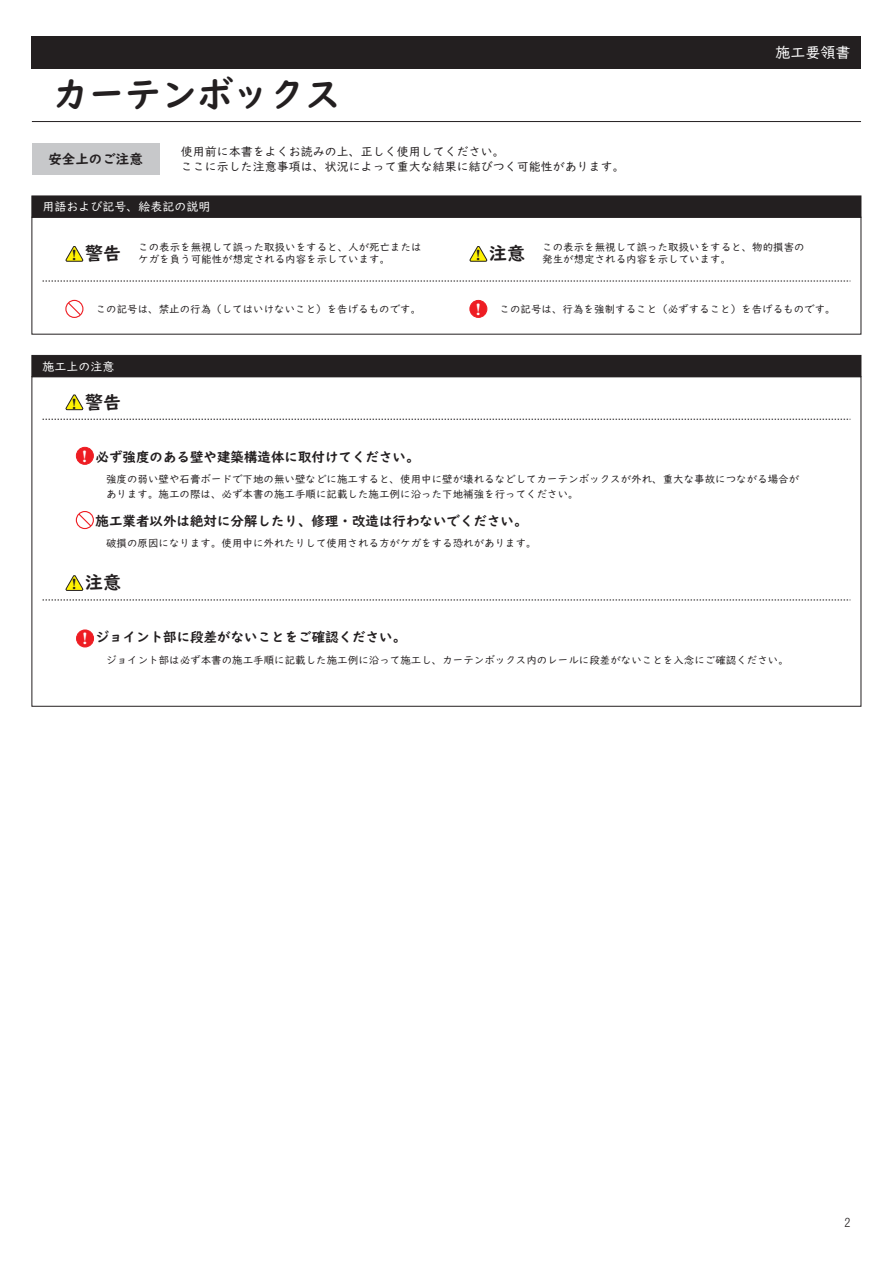
<style>
.page{position:relative;width:893px;height:1263px;background:#fff}
.page>*{position:absolute;margin:0;border:0;box-sizing:border-box;transform-origin:0 0}
.t1{font:36px "UD Digi Kyokasho NP B";color:#231f20}
.t2{font:18px "UD Digi Kyokasho NP B";color:#231f20}
.t3{font:15px "UD Digi Kyokasho NP R";color:#fff}
.t4{font:800 15px "Koz Min Pro";color:#fff}
.t5{font:13.5px "UD Digi Kyokasho NP B";color:#231f20}
.t6{font:12px/15px "UD Digi Kyokasho NP R";color:#231f20}
.t7{font:12px "UD Digi Kyokasho NP R";color:#fff}
.t8{font:12px "HG Gothic M";color:#231f20}
.t9{font:10.5px/12px "UD Digi Kyokasho NP R";color:#231f20}
.s1{font-family:"Koz Min Pro";font-weight:800;font-size:13.5px}
</style>
<div class="page">
<div style="left:32px;top:36px;width:829px;height:32px;background:#231f20"></div>
<svg style="left:66px;top:394px;width:18px;height:16px"></svg>
<svg style="left:66px;top:575px;width:18px;height:16px"></svg>
<div style="left:76px;top:511px;width:18px;height:18px;border:1px solid #ee1d23;border-radius:50%"></div>
<svg style="left:77px;top:512px;width:15px;height:16px"></svg>
<div style="left:76px;top:447px;width:17px;height:17px;background:#ee1d23;border-radius:50%"></div>
<div style="left:76px;top:447px;width:18px;height:18px;border:1px solid #ee1d23;border-radius:50%"></div>
<div style="left:77px;top:630px;width:17px;height:17px;background:#ee1d23;border-radius:50%"></div>
<div style="left:76px;top:630px;width:18px;height:17px;border:1px solid #ee1d23;border-radius:50%"></div>
<hr style="left:32px;top:121px;width:829px;height:1px;background:#231f20">
<div style="left:32px;top:355px;width:829px;height:22px;background:#231f20"></div>
<svg style="left:43px;top:419px;width:807px;height:1px"></svg>
<svg style="left:43px;top:600px;width:807px;height:1px"></svg>
<div style="left:32px;top:143px;width:127px;height:32px;background:#c7c8ca"></div>
<svg style="left:66px;top:246px;width:18px;height:16px"></svg>
<svg style="left:470px;top:246px;width:18px;height:16px"></svg>
<div style="left:65px;top:300px;width:18px;height:18px;border:1px solid #ee1d23;border-radius:50%"></div>
<svg style="left:67px;top:301px;width:15px;height:15px"></svg>
<div style="left:470px;top:300px;width:17px;height:17px;background:#ee1d23;border-radius:50%"></div>
<div style="left:469px;top:300px;width:18px;height:18px;border:1px solid #ee1d23;border-radius:50%"></div>
<div style="left:32px;top:196px;width:829px;height:22px;background:#231f20"></div>
<div style="left:32px;top:217px;width:829px;height:118px;border:1px solid #231f20"></div>
<svg style="left:43px;top:281px;width:807px;height:1px"></svg>
<h1 class="t1" style="left:53px;top:73px;width:290px">カーテンボックス</h1>
<p class="t5" style="left:48px;top:151px;width:96px">安全上のご注意</p>
<p class="t6" style="left:181px;top:145px;width:445px">使用前に本書をよくお読みの上、正しく使用してください。<br>ここに示した注意事項は、状況によって重大な結果に結びつく可能性があります。</p>
<h3 class="t3" style="left:775px;top:44px;width:76px">施工要領書</h3>
<p class="t7" style="left:43px;top:200px;width:169px">用語および記号、絵表記の説明</p>
<p class="t9" style="left:138px;top:241px;width:285px">この表示を無視して誤った取扱いをすると、人が死亡またはケガを負う可能性が想定される内容を示しています。</p>
<p class="t9" style="left:542px;top:241px;width:264px">この表示を無視して誤った取扱いをすると、物的損害の発生が想定される内容を示しています。</p>
<h2 class="t2" style="left:68px;top:242px;width:55px"><span class="s1">！</span>警告</h2>
<h2 class="t2" style="left:472px;top:242px;width:55px"><span class="s1">！</span>注意</h2>
<h3 class="t4" style="left:471px;top:298px;width:17px">！</h3>
<p class="t9" style="left:96px;top:303px;width:327px">この記号は、禁止の行為（してはいけないこと）を告げるものです。</p>
<p class="t9" style="left:500px;top:303px;width:337px">この記号は、行為を強制すること（必ずすること）を告げるものです。</p>
<p class="t7" style="left:43px;top:359px;width:74px">施工上の注意</p>
<h2 class="t2" style="left:67px;top:391px;width:55px"><span class="s1">！</span>警告</h2>
<h3 class="t4" style="left:77px;top:445px;width:17px">！</h3>
<p class="t5" style="left:95px;top:449px;width:326px">必ず強度のある壁や建築構造体に取付けてください。</p>
<p class="t9" style="left:106px;top:472px;width:695px;line-height:15px">強度の弱い壁や石膏ボードで下地の無い壁などに施工すると、使用中に壁が壊れるなどしてカーテンボックスが外れ、重大な事故につながる場合があります。施工の際は、必ず本書の施工手順に記載した施工例に沿った下地補強を行ってください。</p>
<p class="t5" style="left:95px;top:512px;width:433px">施工業者以外は絶対に分解したり、修理・改造は行わないでください。</p>
<p class="t9" style="left:106px;top:537px;width:432px">破損の原因になります。使用中に外れたりして使用される方がケガをする恐れがあります。</p>
<h2 class="t2" style="left:67px;top:572px;width:55px"><span class="s1">！</span>注意</h2>
<h3 class="t4" style="left:77px;top:628px;width:17px">！</h3>
<p class="t5" style="left:96px;top:629px;width:312px">ジョイント部に段差がないことをご確認ください。</p>
<p class="t9" style="left:106px;top:654px;width:684px">ジョイント部は必ず本書の施工手順に記載した施工例に沿って施工し、カーテンボックス内のレールに段差がないことを入念にご確認ください。</p>
<p class="t8" style="left:844px;top:1216px;width:7px">2</p>
</div>
